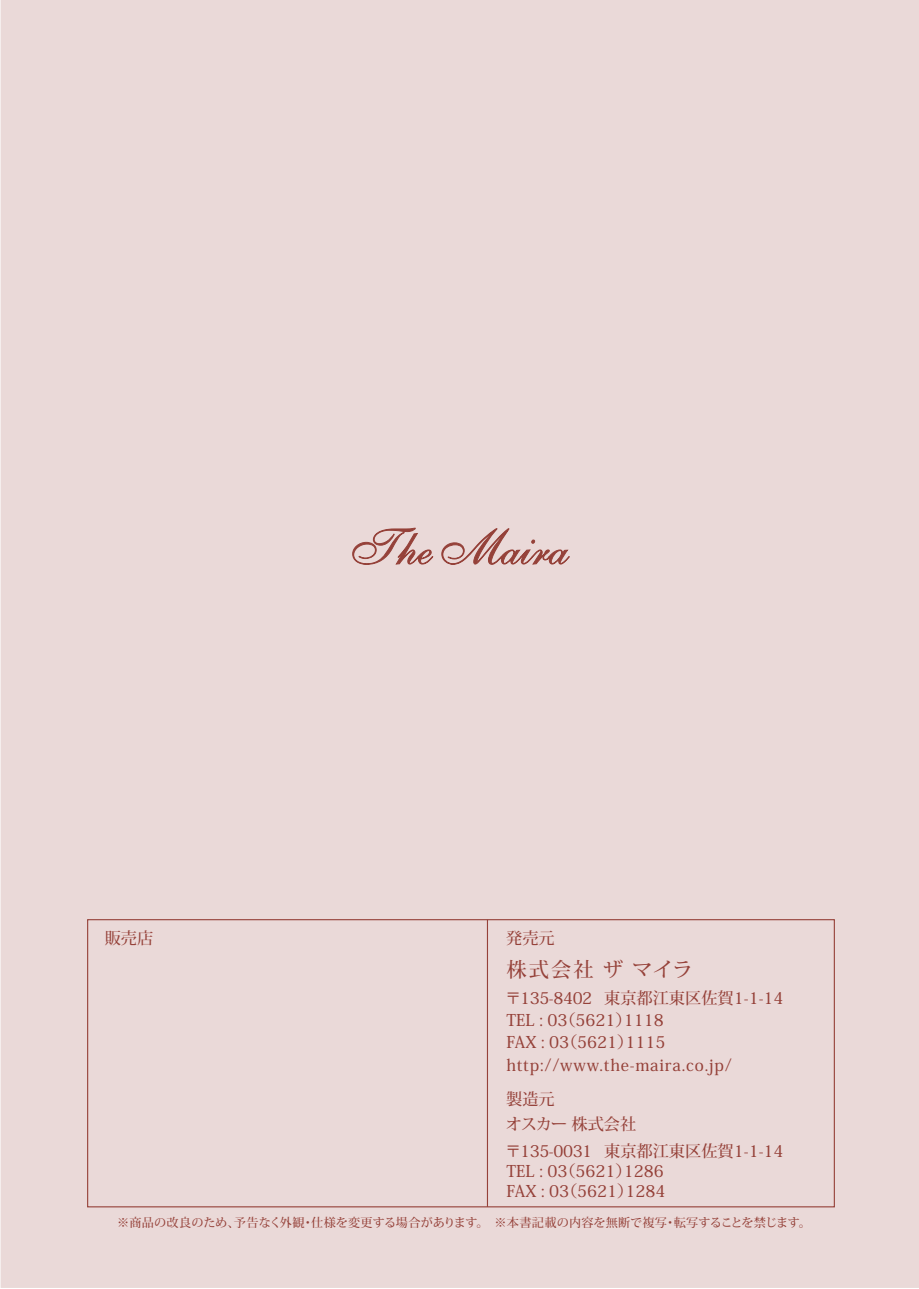
<style>
.page{position:relative;width:919px;height:1289px;background:#fff}
.page>*{position:absolute;margin:0;border:0;box-sizing:border-box;transform-origin:0 0}
.t1{font:500 20.25px "Koz Min Pro";letter-spacing:.1em;color:#954139}
.t2{font:500 16.2px/22.4px "Koz Min Pro";color:#954139}
.t3{font:500 12.15px "Koz Min Pro";letter-spacing:.005em;color:#954139}
</style>
<div class="page">
<div style="left:1px;top:0;width:917px;height:1287px;background:#ead9d8"></div>
<svg style="left:352px;top:528px;width:81px;height:36px"></svg>
<svg style="left:441px;top:528px;width:128px;height:36px"></svg>
<hr style="left:487px;top:919px;width:1px;height:287px;background:#954139">
<p class="t2" style="left:105px;top:926px;width:50px">販売店</p>
<p class="t2" style="left:506px;top:926px;width:50px">発売元</p>
<p class="t1" style="left:506px;top:955px;width:188px">株式会社 ザ マイラ</p>
<p class="t2" style="left:505px;top:986px;width:280px">〒135-8402 東京都江東区佐賀1-1-14<br>TEL : 03（5621）1118<br>FAX : 03（5621）1115 http://www.the-maira.co.jp/</p>
<p class="t2" style="left:506px;top:1086px;width:50px">製造元</p>
<p class="t2" style="left:505px;top:1110px;width:280px;line-height:26.2px">オスカー 株式会社<br>〒135-0031 東京都江東区佐賀1-1-14</p>
<p class="t2" style="left:506px;top:1160px;width:161px;line-height:20.2px">TEL : 03（5621）1286<br>FAX : 03（5621）1284</p>
<p class="t3" style="left:117px;top:1213px;width:695px">※商品の改良のため、予告なく外観・仕様を変更する場合があります。 ※本書記載の内容を無断で複写・転写することを禁じます。</p>
</div>
